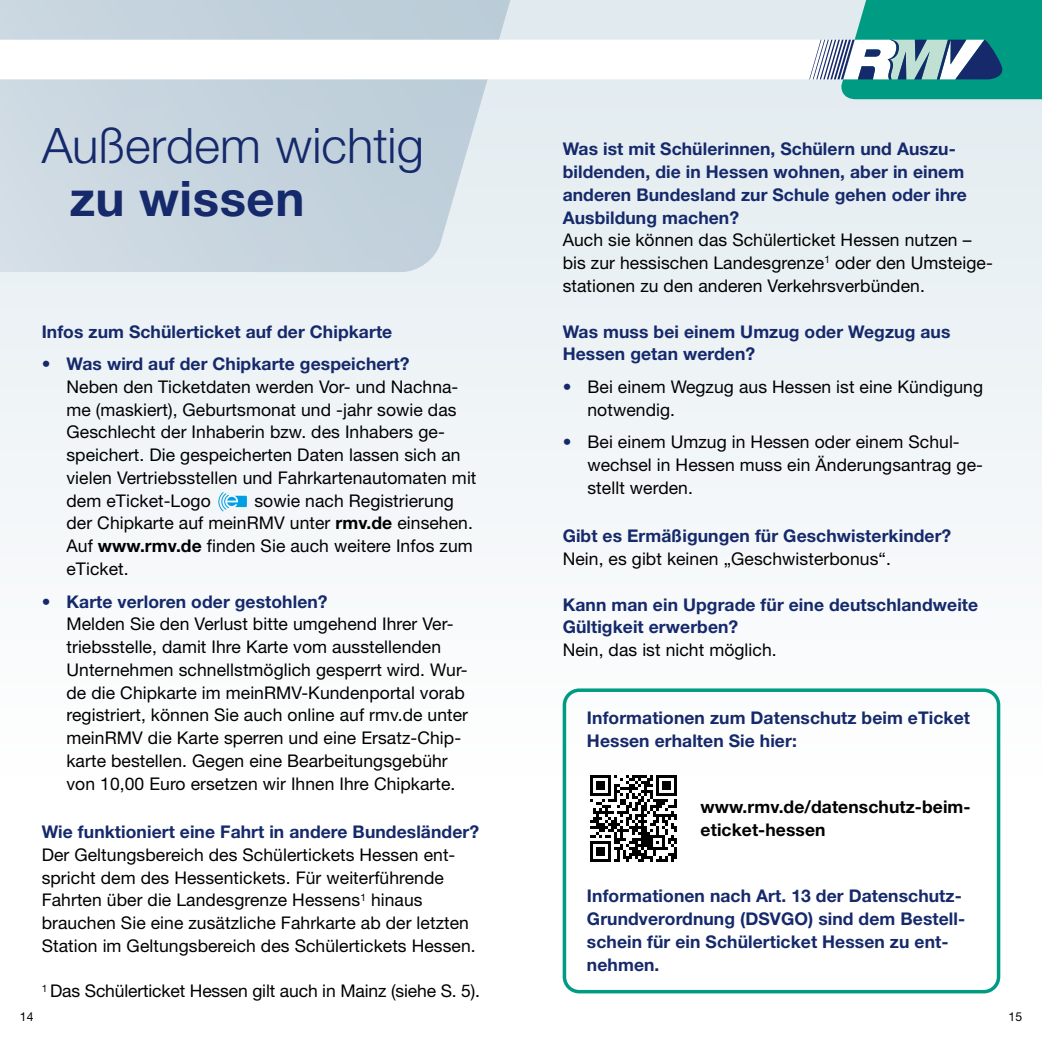
<style>
.page{position:relative;width:1042px;height:1042px;background:#fff}
.page>*{position:absolute;margin:0;border:0;box-sizing:border-box;transform-origin:0 0}
.Headline_1{font:300 49px/52.5px "Helvetica Neue LT Std";letter-spacing:.005em;color:#15296b}
.Aufzählung_mit_Bulle{font:17.5px/22.8px "Helvetica Neue LT Std";letter-spacing:.005em;color:#000}
.Fließtext{font:17.5px/22.8px "Helvetica Neue LT Std";letter-spacing:.005em;color:#000}
.Headline_3{font:700 17.5px/22.8px "Helvetica Neue LT Std";letter-spacing:.005em;color:#15296b}
.Fließtext-2{font:700 17.5px/22.8px "Helvetica Neue LT Std";letter-spacing:.005em;color:#15296b}
.Fließtext-3{font:700 17.5px/22.8px "Helvetica Neue LT Std";letter-spacing:.005em;color:#000}
.t1{font:12.25px "Helvetica Neue LT Std";color:#000}
.s1{font-weight:700}
.s2{color:#15296b}
.s3{font-weight:700;color:#15296b}
</style>
<div class="page">
<div style="left:0;top:0;width:1042px;height:776px;background:#f2f6f8"></div>
<svg style="left:0;top:99px;width:548px;height:173px"></svg>
<svg style="left:218px;top:492px;width:29px;height:19px"></svg>
<div style="left:563px;top:688px;width:437px;height:305px;border:4px solid #009b83;border-radius:15px"></div>
<svg style="left:590px;top:775px;width:87px;height:87px"></svg>
<svg style="left:0;top:0;width:1042px;height:99px"></svg>
<h1 class="Headline_1" style="left:70px;top:119px;width:355px;text-indent:-28px">Außerdem wichtig <span class="s1">zu wissen</span></h1>
<h3 class="Headline_3" style="left:42px;top:319px;width:352px">Infos zum Schülerticket auf der Chipkarte</h3>
<p class="Aufzählung_mit_Bulle" style="left:66px;top:352px;width:411px;text-indent:-25px"><span class="s2">•</span> <span class="s3">Was wird auf der Chipkarte gespeichert?<br></span>Neben den Ticketdaten werden Vor- und Nachna&shy;me (maskiert), Geburtsmonat und -jahr sowie das Geschlecht der Inhaberin bzw. des Inhabers ge&shy;speichert. Die gespeicherten Daten lassen sich an vielen Vertriebsstellen und Fahrkartenautomaten mit dem eTicket-Logo</p>
<p class="Aufzählung_mit_Bulle" style="left:66px;top:489px;width:408px;text-indent:188px">sowie nach Registrierung der Chipkarte auf meinRMV unter <span class="s1">rmv.de</span> einsehen.<br>Auf <span class="s1">www.rmv.de</span> finden Sie auch weitere Infos zum eTicket.</p>
<p class="Aufzählung_mit_Bulle" style="left:66px;top:590px;width:403px;text-indent:-25px"><span class="s2">•</span> <span class="s3">Karte verloren oder gestohlen?<br></span>Melden Sie den Verlust bitte umgehend Ihrer Ver&shy;triebsstelle, damit Ihre Karte vom ausstellenden Unternehmen schnellstmöglich gesperrt wird. Wur&shy;de die Chipkarte im meinRMV-Kundenportal vorab registriert, können Sie auch online auf rmv.de unter meinRMV die Karte sperren und eine Ersatz-Chip&shy;karte bestellen. Gegen eine Bearbeitungsgebühr von 10,00 Euro ersetzen wir Ihnen Ihre Chipkarte.</p>
<h3 class="Headline_3" style="left:42px;top:820px;width:439px">Wie funktioniert eine Fahrt in andere Bundesländer?</h3>
<p class="Fließtext" style="left:42px;top:843px;width:436px">Der Geltungsbereich des Schülertickets Hessen ent&shy;spricht dem des Hessentickets. Für weiterführende Fahrten über die Landesgrenze Hessens<sup>1</sup> hinaus brauchen Sie eine zusätzliche Fahrkarte ab der letzten Station im Geltungsbereich des Schülertickets Hessen.</p>
<p class="Fließtext" style="left:42px;top:979px;width:440px"><sup>1</sup> Das Schülerticket Hessen gilt auch in Mainz (siehe S. 5).</p>
<h3 class="Headline_3" style="left:563px;top:137px;width:406px">Was ist mit Schülerinnen, Schülern und Auszu&shy;bildenden, die in Hessen wohnen, aber in einem anderen Bundesland zur Schule gehen oder ihre Ausbildung machen?</h3>
<p class="Fließtext" style="left:563px;top:229px;width:432px">Auch sie können das Schülerticket Hessen nutzen – bis zur hessischen Landesgrenze<sup>1</sup> oder den Umsteige&shy;stationen zu den anderen Verkehrsverbünden.</p>
<h3 class="Headline_3" style="left:563px;top:319px;width:389px">Was muss bei einem Umzug oder Wegzug aus<br>Hessen getan werden?</h3>
<p class="Aufzählung_mit_Bulle" style="left:587px;top:375px;width:397px;text-indent:-25px"><span class="s2">•</span> Bei einem Wegzug aus Hessen ist eine Kündigung notwendig.</p>
<p class="Aufzählung_mit_Bulle" style="left:587px;top:430px;width:397px;text-indent:-25px"><span class="s2">•</span> Bei einem Umzug in Hessen oder einem Schul&shy;wechsel in Hessen muss ein Änderungsantrag ge&shy;stellt werden.</p>
<h3 class="Headline_3" style="left:563px;top:524px;width:390px">Gibt es Ermäßigungen für Geschwisterkinder?</h3>
<p class="Fließtext" style="left:563px;top:547px;width:330px">Nein, es gibt keinen „Geschwisterbonus“.</p>
<h3 class="Headline_3" style="left:563px;top:592px;width:417px">Kann man ein Upgrade für eine deutschlandweite<br>Gültigkeit erwerben?</h3>
<p class="Fließtext" style="left:563px;top:638px;width:216px">Nein, das ist nicht möglich.</p>
<p class="Fließtext-2" style="left:587px;top:706px;width:384px">Informationen zum Datenschutz beim eTicket<br>Hessen erhalten Sie hier:</p>
<p class="Fließtext-3" style="left:700px;top:795px;width:272px">www.rmv.de/datenschutz-beim&shy;eticket-hessen</p>
<p class="Fließtext-2" style="left:587px;top:884px;width:380px">Informationen nach Art. 13 der Datenschutz-Grundverordnung (DSVGO) sind dem Bestell&shy;schein für ein Schülerticket Hessen zu ent&shy;nehmen.</p>
<p class="t1" style="left:20px;top:1009px;width:15px">14</p>
<p class="t1" style="left:1008px;top:1009px;width:15px">15</p>
</div>
